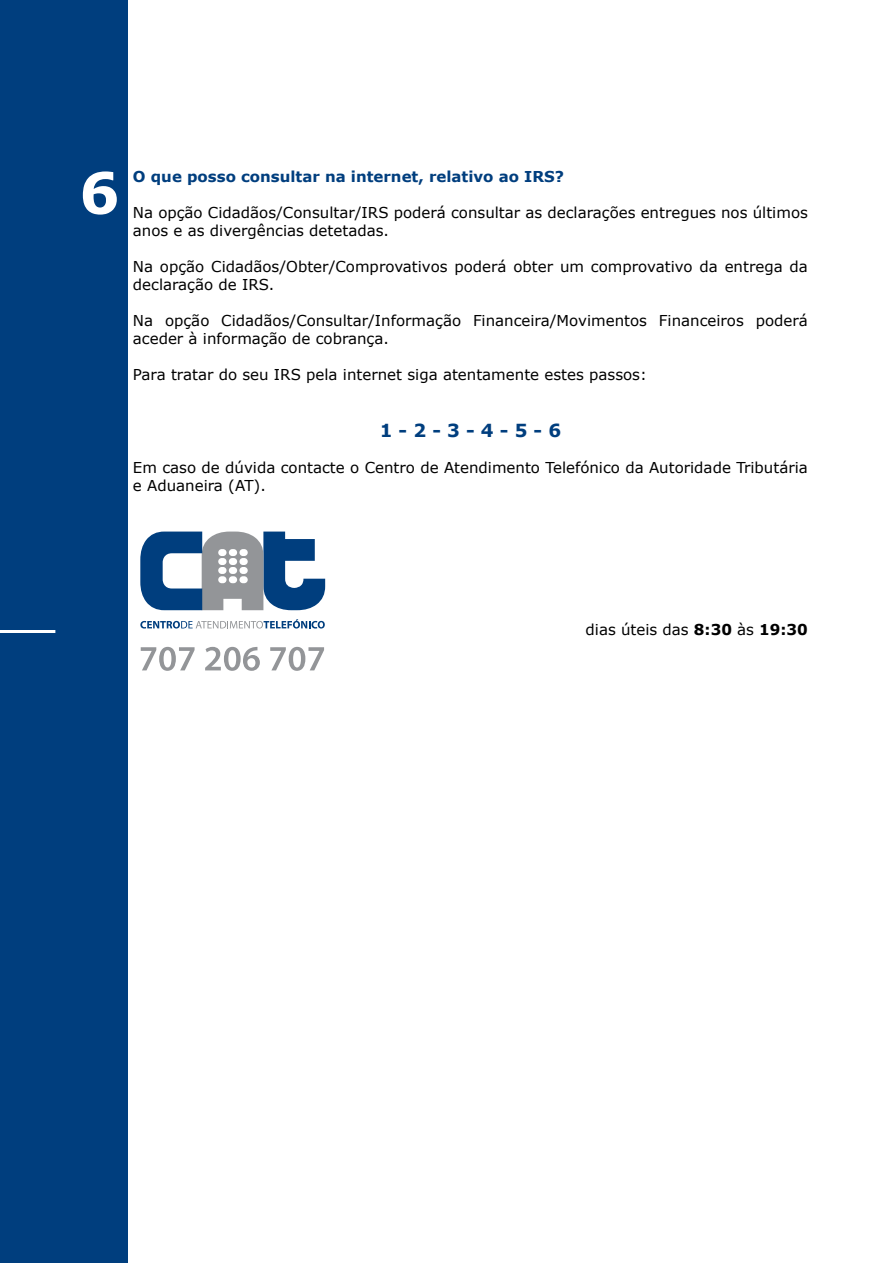
<style>
.page{position:relative;width:893px;height:1263px;background:#fff}
.page>*{position:absolute;margin:0;border:0;box-sizing:border-box;transform-origin:0 0}
.t1{font:700 57px "Verdana";color:#fff}
.t2{font:700 18px "Verdana";color:#003e7e}
.t3{font:15px/18px "Verdana";color:#000}
.t4{font:700 15px "Verdana";color:#003e7e}
.s1{font-weight:700}
</style>
<div class="page">
<svg style="left:140px;top:531px;width:185px;height:79px"></svg>
<div style="left:218px;top:549px;width:9px;height:7px;background:#fff;border-radius:3px"></div>
<div style="left:229px;top:549px;width:8px;height:7px;background:#fff;border-radius:3px"></div>
<div style="left:239px;top:549px;width:9px;height:7px;background:#fff;border-radius:3px"></div>
<div style="left:218px;top:558px;width:9px;height:7px;background:#fff;border-radius:3px"></div>
<div style="left:229px;top:558px;width:8px;height:7px;background:#fff;border-radius:3px"></div>
<div style="left:239px;top:558px;width:9px;height:7px;background:#fff;border-radius:3px"></div>
<div style="left:218px;top:567px;width:9px;height:7px;background:#fff;border-radius:3px"></div>
<div style="left:229px;top:567px;width:8px;height:7px;background:#fff;border-radius:3px"></div>
<div style="left:239px;top:567px;width:9px;height:7px;background:#fff;border-radius:3px"></div>
<div style="left:218px;top:576px;width:9px;height:7px;background:#fff;border-radius:3px"></div>
<div style="left:229px;top:576px;width:8px;height:7px;background:#fff;border-radius:3px"></div>
<div style="left:239px;top:576px;width:9px;height:7px;background:#fff;border-radius:3px"></div>
<svg style="left:140px;top:619px;width:185px;height:9px"></svg>
<svg style="left:141px;top:647px;width:54px;height:24px"></svg>
<svg style="left:205px;top:647px;width:55px;height:24px"></svg>
<svg style="left:270px;top:647px;width:54px;height:24px"></svg>
<div style="left:0;top:0;width:128px;height:1263px;background:#003e7e"></div>
<hr style="left:0;top:630px;width:55px;height:3px;background:#fff">
<h1 class="t1" style="left:79px;top:157px;width:42px">6</h1>
<p class="t4" style="left:133px;top:167px;width:433px">O que posso consultar na internet, relativo ao IRS?</p>
<p class="t3" style="left:133px;top:203px;width:676px">Na opção Cidadãos/Consultar/IRS poderá consultar as declarações entregues nos últimos anos e as divergências detetadas.</p>
<p class="t3" style="left:133px;top:257px;width:676px">Na opção Cidadãos/Obter/Comprovativos poderá obter um comprovativo da entrega da declaração de IRS.</p>
<p class="t3" style="left:133px;top:311px;width:676px">Na opção Cidadãos/Consultar/Informação Financeira/Movimentos Financeiros poderá aceder à informação de cobrança.</p>
<p class="t3" style="left:133px;top:365px;width:515px">Para tratar do seu IRS pela internet siga atentamente estes passos:</p>
<p class="t2" style="left:380px;top:419px;width:183px">1 - 2 - 3 - 4 - 5 - 6</p>
<p class="t3" style="left:133px;top:458px;width:676px">Em caso de dúvida contacte o Centro de Atendimento Telefónico da Autoridade Tributária e Aduaneira (AT).</p>
<p class="t3" style="left:586px;top:620px;width:224px">dias úteis das <span class="s1">8:30</span> às <span class="s1">19:30</span></p>
</div>
